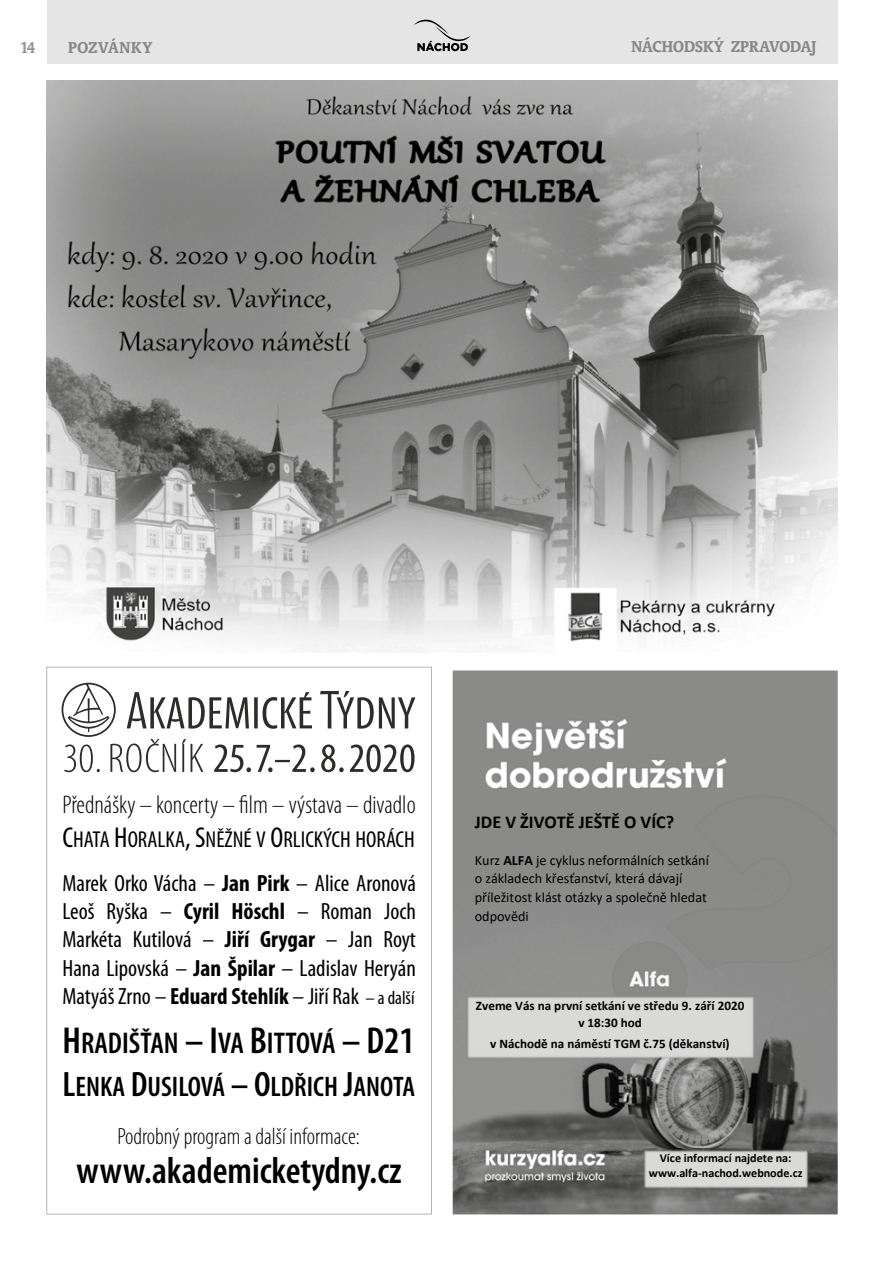
<style>
.page{position:relative;width:893px;height:1263px;background:#fff}
.page>*{position:absolute;margin:0;border:0;box-sizing:border-box;transform-origin:0 0}
.t1{font:600 condensed 37.65px "Myriad Pro";color:#000}
.t2{font:600 condensed 30.15px "Myriad Pro";color:#000}
.t3{font:600 condensed 28.35px "Myriad Pro";color:#000}
.t4{font:300 condensed 25.5px "Myriad Pro";color:#000}
.t5{font:condensed 23.55px/28.2px "Myriad Pro";color:#000;text-align:justify}
.t6{font:300 condensed 23.55px "Myriad Pro";color:#000}
.t7{font:condensed 23.1px "Myriad Pro";color:#000}
.t8{font:700 18.15px "Calibri";color:#000}
.t9{font:700 18px "Oranda AT";letter-spacing:.005em;color:#878787}
.t10{font:700 18px "Oranda AT";letter-spacing:.035em;color:#878787}
.t11{font:700 18px "Oranda AT";color:#929292;scale:.9 1}
.t12{font:14.25px/18.6px "Calibri";color:#000}
.t13{font:700 13.05px/17.2px "Calibri";color:#000;text-align:center}
.t14{font:700 12.15px/14.9px "Calibri";color:#000;text-align:center}
.s1{font-size:28.8px}
.s2{font-weight:700}
.s3{font-size:18.75px}
.s4{font-size:37.65px}
.s5{font-size:35.4px}
</style>
<div class="page">
<div style="left:47px;top:0;width:791px;height:64px;background:#e5e5e5"></div>
<svg style="left:414px;top:19px;width:56px;height:32px"></svg>
<svg style="left:46px;top:667px;width:386px;height:547px"></svg>
<img style="left:453px;top:670px;width:385px;height:544px">
<img style="left:465px;top:995px;width:290px;height:64px">
<img style="left:642px;top:1148px;width:167px;height:41px">
<img style="left:47px;top:81px;width:791px;height:571px">
<p class="t11" style="left:20px;top:37px;width:18px">14</p>
<p class="t10" style="left:68px;top:37px;width:86px">POZVÁNKY</p>
<p class="t9" style="left:631px;top:36px;width:187px">NÁCHODSKÝ ZPRAVODAJ</p>
<p class="t4" style="left:62px;top:790px;width:355px">Přednášky – koncerty – film – výstava – divadlo</p>
<p class="t7" style="left:62px;top:827px;width:354px"><span class="s1">C</span>HATA <span class="s1">H</span>ORALKA<span class="s1">, S</span>NĚŽNÉ V <span class="s1">O</span>RLICKÝCH HORÁCH</p>
<p class="t5" style="left:62px;top:869px;width:355px">Marek Orko Vácha – <span class="s2">Jan Pirk</span> – Alice Aronová Leoš Ryška – <span class="s2">Cyril Höschl</span> – Roman Joch Markéta Kutilová – <span class="s2">Jiří Grygar</span> – Jan Royt Hana Lipovská – <span class="s2">Jan Špilar</span> – Ladislav Heryán Matyáš Zrno – <span class="s2">Eduard Stehlík</span> – Jiří Rak <span class="s3">– a další</span></p>
<p class="t2" style="left:62px;top:1026px;width:354px"><span class="s4">H</span>RADIŠŤAN <span class="s4">– I</span>VA <span class="s4">B</span>ITTOVÁ <span class="s4">– D21</span></p>
<p class="t3" style="left:62px;top:1071px;width:354px"><span class="s5">L</span>ENKA <span class="s5">D</span>USILOVÁ <span class="s5">– O</span>LDŘICH <span class="s5">J</span>ANOTA</p>
<p class="t6" style="left:117px;top:1123px;width:244px">Podrobný program a další informace:</p>
<h1 class="t1" style="left:77px;top:1150px;width:327px">www.akademicketydny.cz</h1>
<p class="t8" style="left:475px;top:809px;width:201px">JDE V ŽIVOTĚ JEŠTĚ O VÍC?</p>
<p class="t12" style="left:475px;top:850px;width:236px">Kurz <span class="s2">ALFA</span> je cyklus neformálních setkání o základech křesťanství, která dávají příležitost klást otázky a společně hledat odpovědi</p>
<p class="t13" style="left:476px;top:997px;width:270px">Zveme Vás na první setkání ve středu 9. září 2020 v 18:30 hod</p>
<p class="t13" style="left:490px;top:1035px;width:241px">v Náchodě na náměstí TGM č.75 (děkanství)</p>
<p class="t14" style="left:649px;top:1151px;width:155px">Více informací najdete na: www.alfa-nachod.webnode.cz</p>
</div>
